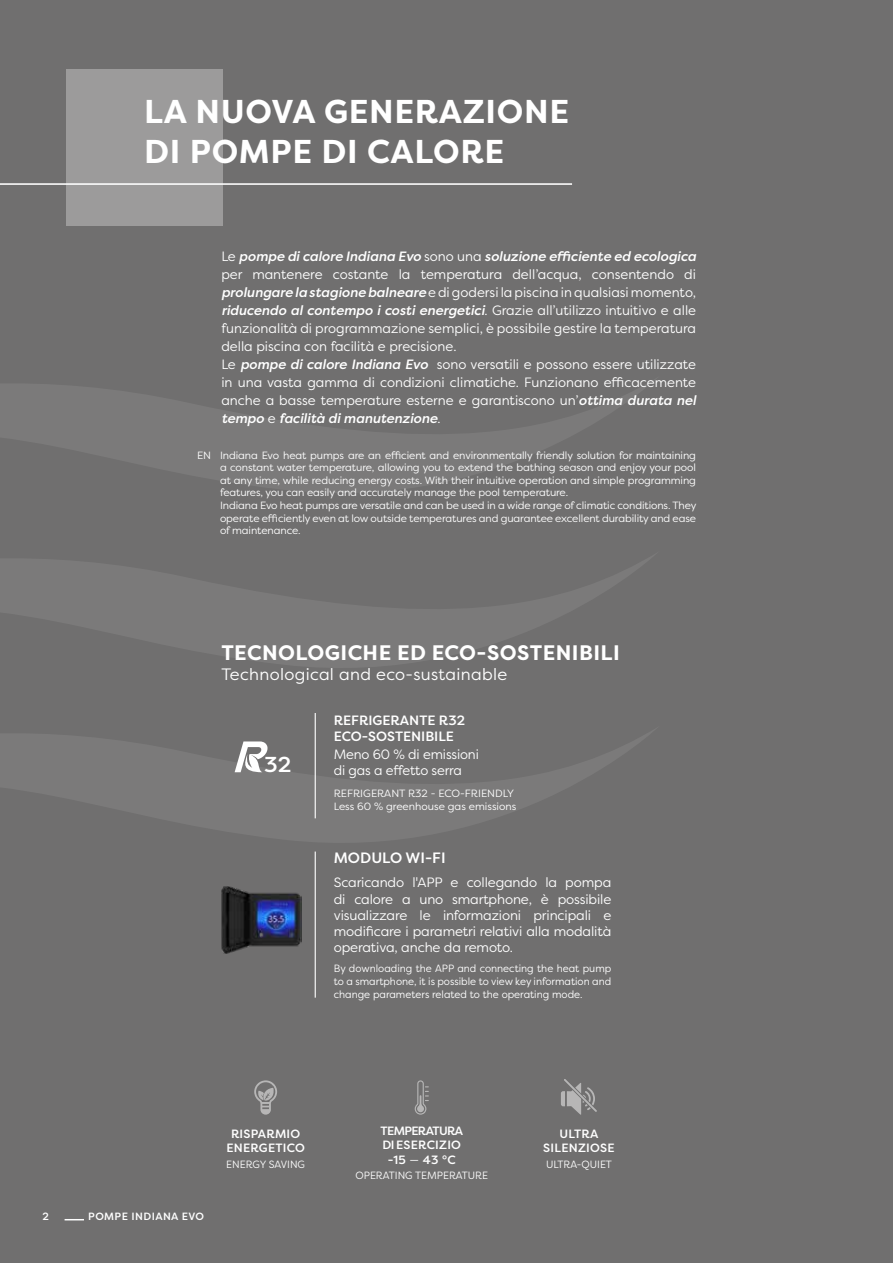
<style>
.page{position:relative;width:893px;height:1263px;background:#706f6f}
.page>*{position:absolute;margin:0;border:0;box-sizing:border-box;transform-origin:0 0}
.t1{font:700 33px/39.6px "Filson Pro";letter-spacing:.02em;color:#fff}
.t2{font:500 21.6px "Filson Pro";color:#fff}
.t3{font:700 21px "Filson Pro";letter-spacing:.02em;color:#fff}
.t4{font:16.5px "Filson Pro";letter-spacing:.02em;color:#fff}
.t5{font:500 15px "Filson Pro";color:#fff}
.t6{font:13.5px/18px "Filson Pro";color:#fff}
.t7{font:500 13.5px/16.2px "Filson Pro";color:#fff}
.t8{font:500 12px/14.4px "Filson Pro";letter-spacing:.02em;color:#fff;text-align:center}
.t9{font:500 12px/14.4px "Filson Pro";letter-spacing:-.05em;color:#fff;text-align:center}
.t10{font:10.5px/12.6px "Filson Pro";letter-spacing:-.01em;color:#fff}
.t11{font:10.5px/12.6px "Filson Pro";letter-spacing:-.01em;color:#fff;text-align:justify;scale:.96 1}
.t12{font:500 10.5px "Filson Pro";letter-spacing:.04em;color:#fff}
.s1{font-weight:500;font-style:italic}
.s2{font-weight:400}
</style>
<div class="page">
<svg style="left:65px;top:1219px;width:19px;height:1px"></svg>
<svg style="left:0;top:713px;width:654px;height:129px"></svg>
<svg style="left:0;top:555px;width:654px;height:113px"></svg>
<svg style="left:0;top:380px;width:654px;height:113px"></svg>
<hr style="left:0;top:183px;width:572px;height:2px;background:#fff">
<div style="left:66px;top:69px;width:156px;height:156px;background:#9c9b9b"></div>
<svg style="left:235px;top:741px;width:33px;height:31px"></svg>
<img style="left:221px;top:886px;width:81px;height:67px">
<hr style="left:315px;top:713px;width:1px;height:105px;background:#fff">
<hr style="left:315px;top:851px;width:1px;height:147px;background:#fff">
<svg style="left:561px;top:1079px;width:36px;height:36px"></svg>
<svg style="left:254px;top:1080px;width:23px;height:35px"></svg>
<svg style="left:415px;top:1080px;width:14px;height:35px"></svg>
<h1 class="t1" style="left:144px;top:92px;width:426px">LA NUOVA GENERAZIONE<br>DI POMPE DI CALORE</h1>
<p class="t10" style="left:197px;top:448px;width:16px">EN</p>
<p class="t6" style="left:221px;top:247px;width:476px">Le <span class="s1">pompe di calore Indiana Evo</span> sono una <span class="s1">soluzione efficiente ed ecologica </span>per mantenere costante la temperatura dell’acqua, consentendo di <span class="s1">prolungare la stagione balneare</span> e di godersi la piscina in qualsiasi momento, <span class="s1">riducendo al contempo i costi energetici</span>. Grazie all’utilizzo intuitivo e alle funzionalità di programmazione semplici, è possibile gestire la temperatura della piscina con facilità e precisione.<br>Le <span class="s1">pompe di calore Indiana Evo</span> sono versatili e possono essere utilizzate in una vasta gamma di condizioni climatiche. Funzionano efficacemente anche a basse temperature esterne e garantiscono un’<span class="s1">ottima durata nel tempo</span> e <span class="s1">facilità di manutenzione</span>.</p>
<p class="t10" style="left:220px;top:448px;width:478px">Indiana Evo heat pumps are an efficient and environmentally friendly solution for maintaining a constant water temperature, allowing you to extend the bathing season and enjoy your pool at any time, while reducing energy costs. With their intuitive operation and simple programming features, you can easily and accurately manage the pool temperature.<br>Indiana Evo heat pumps are versatile and can be used in a wide range of climatic conditions. They operate efficiently even at low outside temperatures and guarantee excellent durability and ease of maintenance.</p>
<h3 class="t3" style="left:221px;top:639px;width:400px">TECNOLOGICHE ED ECO-SOSTENIBILI</h3>
<p class="t4" style="left:221px;top:663px;width:287px">Technological and eco-sustainable</p>
<h2 class="t2" style="left:264px;top:749px;width:29px">32</h2>
<p class="t7" style="left:334px;top:712px;width:133px">REFRIGERANTE R32<br>ECO-SOSTENIBILE</p>
<p class="t6" style="left:334px;top:746px;width:147px;line-height:16.2px">Meno 60 % di emissioni di gas a effetto serra</p>
<p class="t10" style="left:334px;top:787px;width:184px">REFRIGERANT R32 - ECO-FRIENDLY<br>Less 60 % greenhouse gas emissions</p>
<p class="t5" style="left:334px;top:848px;width:113px">MODULO WI-FI</p>
<p class="t6" style="left:334px;top:874px;width:279px;line-height:16.2px;text-align:justify">Scaricando l'APP e collegando la pompa di calore a uno smartphone, è possibile visualizzare le informazioni principali e modificare i parametri relativi alla modalità operativa, anche da remoto.</p>
<p class="t11" style="left:334px;top:962px;width:291px">By downloading the APP and connecting the heat pump to a smartphone, it is possible to view key information and change parameters related to the operating mode.</p>
<p class="t12" style="left:43px;top:1209px;width:8px">2</p>
<p class="t12" style="left:88px;top:1209px;width:117px">POMPE INDIANA EVO</p>
<p class="t8" style="left:226px;top:1126px;width:80px">RISPARMIO<br>ENERGETICO</p>
<p class="t9" style="left:381px;top:1123px;width:84px">TEMPERATURA<br>DI ESERCIZIO -15 <span class="s2">—</span> 43 °C</p>
<p class="t8" style="left:543px;top:1126px;width:73px">ULTRA<br>SILENZIOSE</p>
<p class="t11" style="left:226px;top:1157px;width:84px">ENERGY SAVING</p>
<p class="t11" style="left:546px;top:1157px;width:70px">ULTRA-QUIET</p>
<p class="t11" style="left:355px;top:1169px;width:140px">OPERATING TEMPERATURE</p>
</div>
